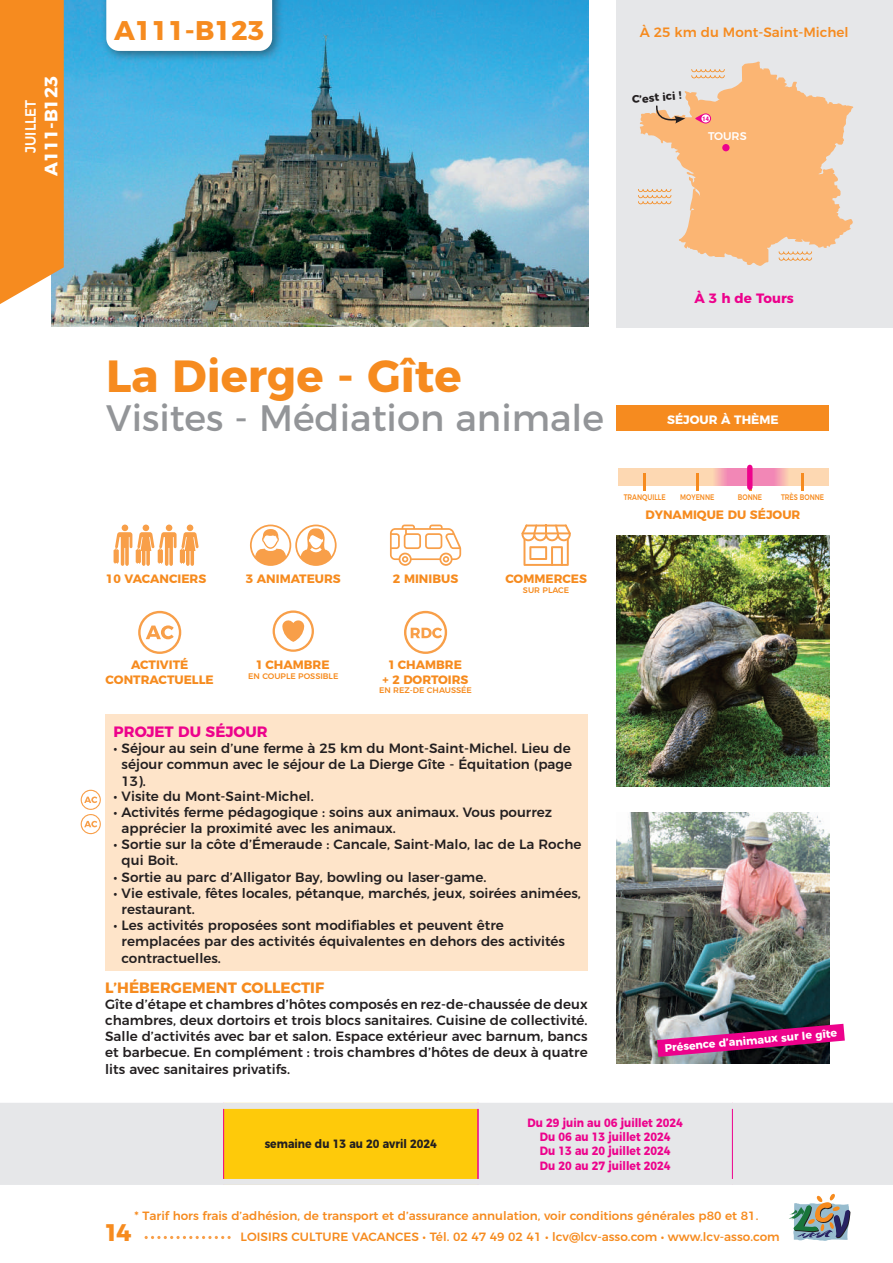
<style>
.page{position:relative;width:893px;height:1263px;background:#fff}
.page>*{position:absolute;margin:0;border:0;box-sizing:border-box;transform-origin:0 0}
.t1{font:700 45px "Montserrat";color:#f68b1f}
.t2{font:36.75px "Montserrat";color:#939598}
.t3{font:700 27px "Montserrat";color:#f68b1f}
.t4{font:700 24px "Montserrat";color:#f68b1f}
.t5{font:700 18px "Montserrat";color:#fff}
.t6{font:700 15px "Montserrat";color:#f68b1f}
.t7{font:700 15px "Montserrat";color:#ed028c}
.t8{font:500 15px "Montserrat";color:#fff;scale:.9 1}
.t9{font:500 13.5px/16.2px "Montserrat";color:#231f20}
.t10{font:500 13.5px "Montserrat";color:#f68b1f}
.t11{font:700 13.5px "Montserrat";color:#ed028c}
.t12{font:700 12.15px/14.5px "Montserrat";color:#f68b1f;text-align:center}
.t13{font:700 12.15px "Montserrat";color:#fff}
.t14{font:500 12px "Montserrat";color:#f68b1f}
.t15{font:700 12px/14.4px "Montserrat";color:#ed028c;text-align:center;scale:.9 1}
.t16{font:700 12px "Montserrat";color:#231f20;scale:.9 1}
.t17{font:500 11.1px "Montserrat";color:#fff}
.t18{font:700 10.95px "Montserrat";color:#fff}
.t19{font:700 10.95px "Montserrat";color:#231f20}
.t20{font:500 8.1px "Montserrat";color:#f68b1f}
.t21{font:500 8.1px "Montserrat";color:#f68b1f;scale:.8 1}
.t22{font:700 condensed 6.15px "Helvetica Neue LT Std";color:#ed028c;scale:1.06 1}
</style>
<div class="page">
<img style="left:51px;top:0;width:538px;height:326px">
<div style="left:0;top:1101px;width:893px;height:85px;background:#e6e7e9"></div>
<div style="left:224px;top:1101px;width:254px;height:85px;background:#feca0a"></div>
<hr style="left:0;top:1100px;width:893px;height:3px;background:#fff">
<div style="left:0;top:1103px;width:893px;height:6px;background:#e6e7e9"></div>
<div style="left:0;top:1179px;width:893px;height:6px;background:#e6e7e9"></div>
<hr style="left:0;top:1185px;width:893px;height:3px;background:#fff">
<div style="left:0;top:0;width:64px;height:304px;background:#f68b1f"></div>
<svg style="left:789px;top:1194px;width:61px;height:47px"></svg>
<div style="left:617px;top:0;width:276px;height:327px;background:#e6e7e9"></div>
<div style="left:100px;top:0;width:184px;height:63px;background:#231f20;opacity:.5"></div>
<svg style="left:106px;top:0;width:166px;height:51px"></svg>
<img style="left:617px;top:536px;width:212px;height:250px">
<img style="left:617px;top:812px;width:212px;height:251px">
<img style="left:657px;top:1024px;width:188px;height:33px">
<svg style="left:521px;top:524px;width:50px;height:42px"></svg>
<svg style="left:250px;top:524px;width:87px;height:42px"></svg>
<svg style="left:273px;top:610px;width:41px;height:42px"></svg>
<svg style="left:404px;top:611px;width:43px;height:43px"></svg>
<svg style="left:390px;top:524px;width:71px;height:42px"></svg>
<svg style="left:114px;top:524px;width:85px;height:42px"></svg>
<svg style="left:145px;top:1236px;width:86px;height:3px"></svg>
<div style="left:618px;top:469px;width:211px;height:17px;background:#fdd8b2"></div>
<hr style="left:643px;top:473px;width:3px;height:17px;background:#f68b1f">
<hr style="left:696px;top:473px;width:3px;height:17px;background:#f68b1f">
<hr style="left:801px;top:473px;width:3px;height:17px;background:#f68b1f">
<svg style="left:715px;top:469px;width:72px;height:17px"></svg>
<div style="left:747px;top:467px;width:5px;height:20px;background:#ed028c"></div>
<svg style="left:138px;top:611px;width:43px;height:43px"></svg>
<div style="left:617px;top:405px;width:212px;height:26px;background:#f68b1f"></div>
<div style="left:105px;top:714px;width:483px;height:257px;background:#fee4c9"></div>
<svg style="left:81px;top:790px;width:20px;height:44px"></svg>
<svg style="left:638px;top:61px;width:215px;height:205px"></svg>
<p class="t8" style="left:18px;top:153px;width:60px;rotate:-90deg">JUILLET</p>
<h3 class="t5" style="left:36px;top:176px;width:102px;rotate:-90deg">A111-B123</h3>
<h3 class="t3" style="left:114px;top:8px;width:152px">A111-B123</h3>
<p class="t10" style="left:640px;top:22px;width:210px">À 25 km du Mont-Saint-Michel</p>
<p class="t19" style="left:631px;top:91px;width:51px;rotate:-5deg">C’est ici !</p>
<p class="t22" style="left:702px;top:115px;width:7px">14</p>
<p class="t17" style="left:708px;top:128px;width:40px">TOURS</p>
<h1 class="t1" style="left:106px;top:339px;width:357px">La Dierge - Gîte</h1>
<h2 class="t2" style="left:106px;top:389px;width:499px">Visites - Médiation animale</h2>
<p class="t11" style="left:694px;top:287px;width:101px">À 3 h de Tours</p>
<p class="t13" style="left:667px;top:410px;width:113px">SÉJOUR À THÈME</p>
<p class="t12" style="left:106px;top:571px;width:102px">10 VACANCIERS</p>
<p class="t12" style="left:393px;top:571px;width:67px">2 MINIBUS</p>
<p class="t12" style="left:246px;top:571px;width:96px">3 ANIMATEURS</p>
<p class="t12" style="left:505px;top:571px;width:83px">COMMERCES</p>
<p class="t20" style="left:523px;top:584px;width:48px">SUR PLACE</p>
<p class="t21" style="left:624px;top:490px;width:54px">TRANQUILLE</p>
<p class="t21" style="left:680px;top:490px;width:44px">MOYENNE</p>
<p class="t21" style="left:738px;top:490px;width:32px">BONNE</p>
<p class="t21" style="left:781px;top:490px;width:55px">TRÈS BONNE</p>
<p class="t12" style="left:645px;top:507px;width:156px">DYNAMIQUE DU SÉJOUR</p>
<p class="t12" style="left:106px;top:656px;width:110px">ACTIVITÉ<br>CONTRACTUELLE</p>
<p class="t12" style="left:257px;top:656px;width:74px">1 CHAMBRE</p>
<p class="t20" style="left:248px;top:669px;width:92px">EN COUPLE POSSIBLE</p>
<p class="t12" style="left:383px;top:656px;width:87px">1 CHAMBRE<br>+ 2 DORTOIRS</p>
<p class="t20" style="left:379px;top:684px;width:94px">EN REZ-DE CHAUSSÉE</p>
<p class="t7" style="left:114px;top:720px;width:156px">PROJET DU SÉJOUR</p>
<p class="t9" style="left:122px;top:739px;width:452px;text-align:justify;text-indent:-8px">• Séjour au sein d’une ferme à 25 km du Mont-Saint-Michel. Lieu de séjour commun avec le séjour de La Dierge Gîte - Équitation (page 13).</p>
<p class="t9" style="left:114px;top:787px;width:202px">• Visite du Mont-Saint-Michel.</p>
<p class="t9" style="left:122px;top:803px;width:432px;text-indent:-8px">• Activités ferme pédagogique : soins aux animaux. Vous pourrez apprécier la proximité avec les animaux.</p>
<p class="t9" style="left:122px;top:835px;width:461px;text-indent:-8px">• Sortie sur la côte d’Émeraude : Cancale, Saint-Malo, lac de La Roche qui Boit.</p>
<p class="t9" style="left:114px;top:867px;width:374px">• Sortie au parc d’Alligator Bay, bowling ou laser-game.</p>
<p class="t9" style="left:122px;top:884px;width:461px;text-indent:-8px">• Vie estivale, fêtes locales, pétanque, marchés, jeux, soirées animées, restaurant.</p>
<p class="t9" style="left:122px;top:916px;width:445px;text-indent:-8px">• Les activités proposées sont modifiables et peuvent être remplacées par des activités équivalentes en dehors des activités contractuelles.</p>
<p class="t6" style="left:105px;top:975px;width:220px">L’HÉBERGEMENT COLLECTIF</p>
<p class="t9" style="left:105px;top:995px;width:484px;text-align:justify">Gîte d’étape et chambres d’hôtes composés en rez-de-chaussée de deux chambres, deux dortoirs et trois blocs sanitaires. Cuisine de collectivité.<br>Salle d’activités avec bar et salon. Espace extérieur avec barnum, bancs et barbecue. En complément : trois chambres d’hôtes de deux à quatre lits avec sanitaires privatifs.</p>
<p class="t18" style="left:664px;top:1039px;width:175px;rotate:-5deg">Présence d’animaux sur le gîte</p>
<p class="t16" style="left:265px;top:1134px;width:193px">semaine du 13 au 20 avril 2024</p>
<p class="t15" style="left:527px;top:1114px;width:174px">Du 29 juin au 06 juillet 2024<br>Du 06 au 13 juillet 2024<br>Du 13 au 20 juillet 2024<br>Du 20 au 27 juillet 2024</p>
<p class="t14" style="left:135px;top:1206px;width:625px">* Tarif hors frais d’adhésion, de transport et d’assurance annulation, voir conditions générales p80 et 81.</p>
<h3 class="t4" style="left:106px;top:1212px;width:27px">14</h3>
<p class="t14" style="left:241px;top:1227px;width:541px">LOISIRS CULTURE VACANCES • Tél. 02 47 49 02 41 • lcv@lcv-asso.com • www.lcv-asso.com</p>
</div>
